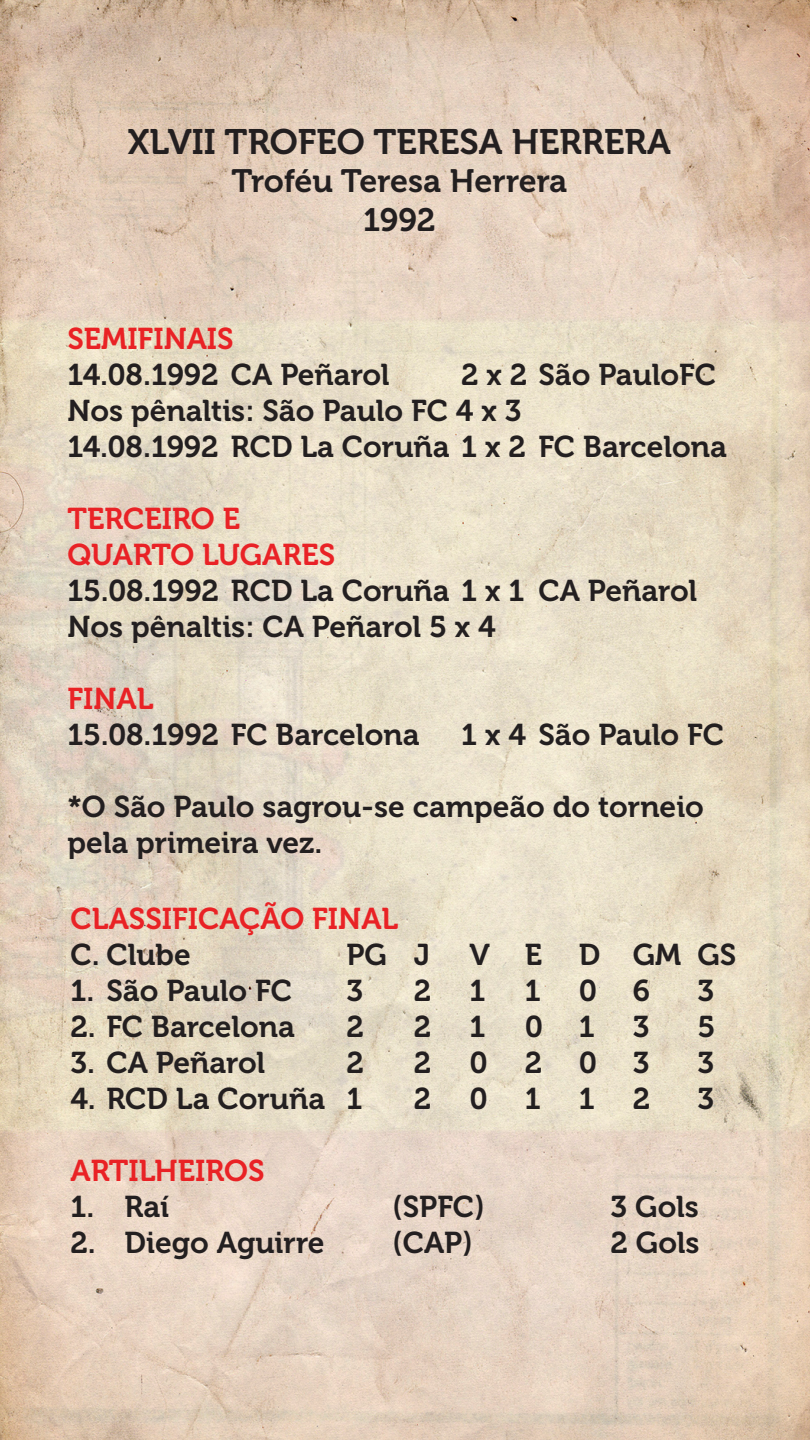
<style>
.page{position:relative;width:810px;height:1440px;background:#fff}
.page>*{position:absolute;margin:0;border:0;box-sizing:border-box;transform-origin:0 0}
.t1{font:35.25px "Museo 700";color:#231f20}
.t2{font:32.25px/38.7px "Museo 700";letter-spacing:-.005em;color:#231f20;text-align:center}
.t3{font:30px/36px "Museo 700";color:#231f20}
.t4{font:30px "Museo 700";color:#e92225}
.t5{font:30px/36px "Museo 700";color:#e92226}
</style>
<div class="page">
<img style="left:0;top:0;width:810px;height:1440px">
<p class="t1" style="left:128px;top:122px;width:544px">XLVII TROFEO TERESA HERRERA</p>
<p class="t2" style="left:232px;top:162px;width:337px">Troféu Teresa Herrera<br>1992</p>
<p class="t4" style="left:67px;top:322px;width:168px">SEMIFINAIS</p>
<p class="t3" style="left:67px;top:357px;width:324px">14.08.1992 CA Peñarol</p>
<p class="t3" style="left:67px;top:357px;width:661px;text-indent:394px">2 x 2 São PauloFC<br>Nos pênaltis: São Paulo FC 4 x 3<br>14.08.1992 RCD La Coruña 1 x 2 FC Barcelona</p>
<p class="t5" style="left:67px;top:501px;width:269px">TERCEIRO E<br>QUARTO LUGARES</p>
<p class="t3" style="left:67px;top:573px;width:631px">15.08.1992 RCD La Coruña 1 x 1 CA Peñarol<br>Nos pênaltis: CA Peñarol 5 x 4</p>
<p class="t4" style="left:67px;top:682px;width:88px">FINAL</p>
<p class="t3" style="left:67px;top:717px;width:354px">15.08.1992 FC Barcelona</p>
<p class="t3" style="left:461px;top:717px;width:264px">1 x 4 São Paulo FC</p>
<p class="t3" style="left:67px;top:789px;width:638px">*O São Paulo sagrou-se campeão do torneio pela primeira vez.</p>
<p class="t4" style="left:70px;top:902px;width:329px">CLASSIFICAÇÃO FINAL</p>
<p class="t3" style="left:70px;top:937px;width:122px">C. Clube</p>
<p class="t3" style="left:346px;top:937px;width:85px">PG J</p>
<p class="t3" style="left:469px;top:937px;width:268px">V E D GM GS</p>
<p class="t3" style="left:70px;top:973px;width:223px">1. São Paulo FC</p>
<p class="t3" style="left:346px;top:973px;width:18px">3</p>
<p class="t3" style="left:414px;top:973px;width:19px">2</p>
<p class="t3" style="left:469px;top:973px;width:17px">1</p>
<p class="t3" style="left:525px;top:973px;width:17px">1</p>
<p class="t3" style="left:579px;top:973px;width:73px">0 6</p>
<p class="t3" style="left:697px;top:973px;width:18px">3</p>
<p class="t3" style="left:70px;top:1009px;width:226px">2. FC Barcelona</p>
<p class="t3" style="left:346px;top:1009px;width:19px">2</p>
<p class="t3" style="left:414px;top:1009px;width:19px">2</p>
<p class="t3" style="left:469px;top:1009px;width:17px">1</p>
<p class="t3" style="left:525px;top:1009px;width:71px">0 1</p>
<p class="t3" style="left:633px;top:1009px;width:18px">3</p>
<p class="t3" style="left:697px;top:1009px;width:19px">5</p>
<p class="t3" style="left:70px;top:1045px;width:196px">3. CA Peñarol</p>
<p class="t3" style="left:346px;top:1045px;width:19px">2</p>
<p class="t3" style="left:414px;top:1045px;width:19px">2</p>
<p class="t3" style="left:469px;top:1045px;width:182px">0 2 0 3</p>
<p class="t3" style="left:697px;top:1045px;width:18px">3</p>
<p class="t3" style="left:70px;top:1081px;width:293px">4. RCD La Coruña 1</p>
<p class="t3" style="left:414px;top:1081px;width:19px">2</p>
<p class="t3" style="left:469px;top:1081px;width:73px">0 1</p>
<p class="t3" style="left:579px;top:1081px;width:17px">1</p>
<p class="t3" style="left:633px;top:1081px;width:19px">2</p>
<p class="t3" style="left:697px;top:1081px;width:18px">3</p>
<p class="t4" style="left:70px;top:1154px;width:196px">ARTILHEIROS</p>
<p class="t3" style="left:70px;top:1189px;width:100px">1. Raí</p>
<p class="t3" style="left:392px;top:1189px;width:94px">(SPFC)</p>
<p class="t3" style="left:611px;top:1189px;width:90px">3 Gols</p>
<p class="t3" style="left:70px;top:1225px;width:256px">2. Diego Aguirre</p>
<p class="t3" style="left:392px;top:1225px;width:82px">(CAP)</p>
<p class="t3" style="left:611px;top:1225px;width:91px">2 Gols</p>
</div>
